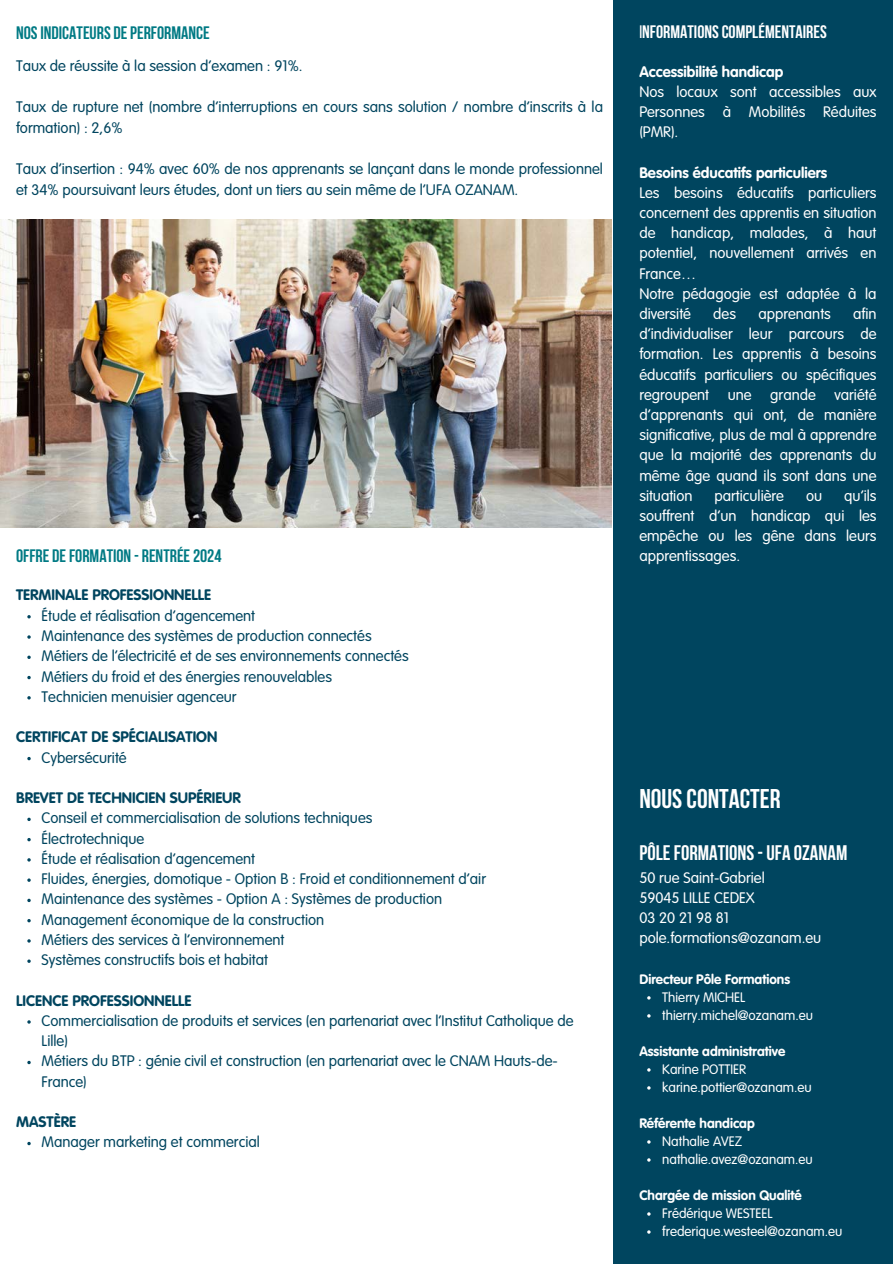
<style>
.page{position:relative;width:893px;height:1264px;background:#fff}
.page>*{position:absolute;margin:0;border:0;box-sizing:border-box;transform-origin:0 0}
.t1{font:700 27px "Bebas Neue";color:#fff}
.t2{font:700 21px "Bebas Neue";color:#fff}
.t3{font:700 18px "Bebas Neue";color:#007a84}
.t4{font:700 18px "Bebas Neue";color:#fff}
.t5{font:300 15px/20.2px "VAG Rounded Std";color:#00455f}
.t6{font:300 15px/20.2px "VAG Rounded Std";color:#fff;text-align:justify}
.t7{font:700 15px "VAG Rounded Std";color:#00455f}
.t8{font:700 15px "VAG Rounded Std";color:#fff}
.t9{font:300 13.5px "VAG Rounded Std";color:#fff}
.t10{font:700 13.5px "VAG Rounded Std";color:#fff}
.s1{font-weight:400}
</style>
<div class="page">
<div style="left:613px;top:0;width:279px;height:1263px;background:#00455f"></div>
<img style="left:0;top:220px;width:611px;height:307px">
<svg style="left:27px;top:615px;width:4px;height:3px"></svg>
<svg style="left:27px;top:635px;width:4px;height:3px"></svg>
<svg style="left:27px;top:655px;width:4px;height:4px"></svg>
<svg style="left:27px;top:676px;width:4px;height:3px"></svg>
<svg style="left:27px;top:696px;width:4px;height:3px"></svg>
<svg style="left:27px;top:757px;width:4px;height:3px"></svg>
<svg style="left:27px;top:817px;width:4px;height:4px"></svg>
<svg style="left:27px;top:838px;width:4px;height:3px"></svg>
<svg style="left:27px;top:858px;width:4px;height:3px"></svg>
<svg style="left:27px;top:898px;width:4px;height:4px"></svg>
<svg style="left:27px;top:919px;width:4px;height:3px"></svg>
<svg style="left:27px;top:939px;width:4px;height:3px"></svg>
<svg style="left:27px;top:1020px;width:4px;height:3px"></svg>
<svg style="left:27px;top:1060px;width:4px;height:4px"></svg>
<svg style="left:27px;top:1141px;width:4px;height:4px"></svg>
<p class="t3" style="left:16px;top:25px;width:195px">NOS INDICATEURS DE PERFORMANCE</p>
<p class="t5" style="left:16px;top:57px;width:288px">Taux de réussite à la session d’examen : 91%.</p>
<h5 class="t5" style="left:16px;top:98px;width:588px;line-height:20.7px">Taux de rupture net (nombre d’interruptions en cours sans solution / nombre d’inscrits à la formation) : 2,6%</h5>
<p class="t5" style="left:16px;top:160px;width:588px;line-height:20.7px">Taux d’insertion : 94% avec 60% de nos apprenants se lançant dans le monde professionnel et 34% poursuivant leurs études, dont un tiers au sein même de l’UFA OZANAM.</p>
<p class="t3" style="left:16px;top:548px;width:207px">OFFRE DE FORMATION - RENTRÉE 2024</p>
<p class="t7" style="left:16px;top:589px;width:197px">TERMINALE PROFESSIONNELLE</p>
<p class="t5" style="left:42px;top:606px;width:368px">Étude et réalisation d’agencement<br>Maintenance des systèmes de production connectés Métiers de l’électricité et de ses environnements connectés Métiers du froid et des énergies renouvelables<br>Technicien menuisier agenceur</p>
<p class="t7" style="left:16px;top:730px;width:203px">CERTIFICAT DE SPÉCIALISATION</p>
<p class="t5" style="left:42px;top:748px;width:87px">Cybersécurité</p>
<p class="t7" style="left:16px;top:791px;width:226px">BREVET DE TECHNICIEN SUPÉRIEUR</p>
<p class="t5" style="left:42px;top:809px;width:446px">Conseil et commercialisation de solutions techniques<br>Électrotechnique<br>Étude et réalisation d’agencement<br>Fluides, énergies, domotique - Option B : Froid et conditionnement d’air Maintenance des systèmes - Option A : Systèmes de production Management économique de la construction<br>Métiers des services à l’environnement<br>Systèmes constructifs bois et habitat</p>
<p class="t7" style="left:16px;top:994px;width:177px">LICENCE PROFESSIONNELLE</p>
<p class="t5" style="left:42px;top:1011px;width:533px">Commercialisation de produits et services (en partenariat avec l’Institut Catholique de Lille)<br>Métiers du BTP : génie civil et construction (en partenariat avec le CNAM Hauts-de-France)</p>
<p class="t7" style="left:16px;top:1115px;width:61px">MASTÈRE</p>
<p class="t5" style="left:42px;top:1133px;width:220px">Manager marketing et commercial</p>
<p class="t4" style="left:639px;top:25px;width:189px"><span class="s1">i</span>NFORMATIONS COMPLÉMENTAIRES</p>
<h5 class="t8" style="left:639px;top:65px;width:145px">Accessibilité handicap</h5>
<p class="t6" style="left:639px;top:83px;width:239px">Nos locaux sont accessibles aux Personnes à Mobilités Réduites (PMR).</p>
<p class="t8" style="left:639px;top:166px;width:189px">Besoins éducatifs particuliers</p>
<h5 class="t6" style="left:639px;top:184px;width:239px">Les besoins éducatifs particuliers concernent des apprentis en situation de handicap, malades, à haut potentiel, nouvellement arrivés en France…</h5>
<p class="t6" style="left:639px;top:284px;width:239px">Notre pédagogie est adaptée à la diversité</p>
<p class="t6" style="left:639px;top:305px;width:239px;text-indent:214px">afin d’individualiser leur parcours de formation. Les apprentis à besoins éducatifs particuliers ou spécifiques regroupent une grande variété d’apprenants qui ont, de manière significative, plus de mal à apprendre que la majorité des apprenants du même âge quand ils sont dans une situation</p>
<p class="t6" style="left:713px;top:305px;width:24px">des</p>
<p class="t6" style="left:758px;top:305px;width:74px">apprenants</p>
<p class="t6" style="left:639px;top:486px;width:239px;text-indent:205px">qu’ils souffrent d’un handicap qui les empêche ou les gêne dans leurs apprentissages.</p>
<p class="t6" style="left:714px;top:486px;width:71px">particulière</p>
<p class="t6" style="left:806px;top:486px;width:18px">ou</p>
<h2 class="t1" style="left:639px;top:788px;width:143px">NOUS CONTACTER</h2>
<p class="t2" style="left:639px;top:844px;width:209px">PÔLE FORMATIONS - UFA OZANAM</p>
<p class="t6" style="left:639px;top:868px;width:127px">50 rue Saint-Gabriel</p>
<p class="t6" style="left:639px;top:888px;width:117px">59045 LILLE CEDEX</p>
<p class="t6" style="left:639px;top:908px;width:91px">03 20 21 98 81</p>
<h3 class="t6" style="left:639px;top:929px;width:183px">pole.formations@ozanam.eu</h3>
<p class="t10" style="left:639px;top:973px;width:152px">Directeur Pôle Formations</p>
<p class="t9" style="left:662px;top:991px;width:85px">Thierry MICHEL</p>
<p class="t9" style="left:662px;top:1009px;width:152px">thierry.michel@ozanam.eu</p>
<p class="t10" style="left:639px;top:1045px;width:147px">Assistante administrative</p>
<p class="t9" style="left:662px;top:1063px;width:85px">Karine POTTIER</p>
<h1 class="t9" style="left:662px;top:1081px;width:151px">karine.pottier@ozanam.eu</h1>
<p class="t10" style="left:639px;top:1117px;width:117px">Référente handicap</p>
<p class="t9" style="left:662px;top:1135px;width:81px">Nathalie AVEZ</p>
<p class="t9" style="left:662px;top:1153px;width:152px">nathalie.avez@ozanam.eu</p>
<p class="t10" style="left:639px;top:1189px;width:164px">Chargée de mission Qualité</p>
<p class="t9" style="left:662px;top:1207px;width:112px">Frédérique WESTEEL</p>
<h5 class="t9" style="left:662px;top:1225px;width:182px">frederique.westeel@ozanam.eu</h5>
</div>
